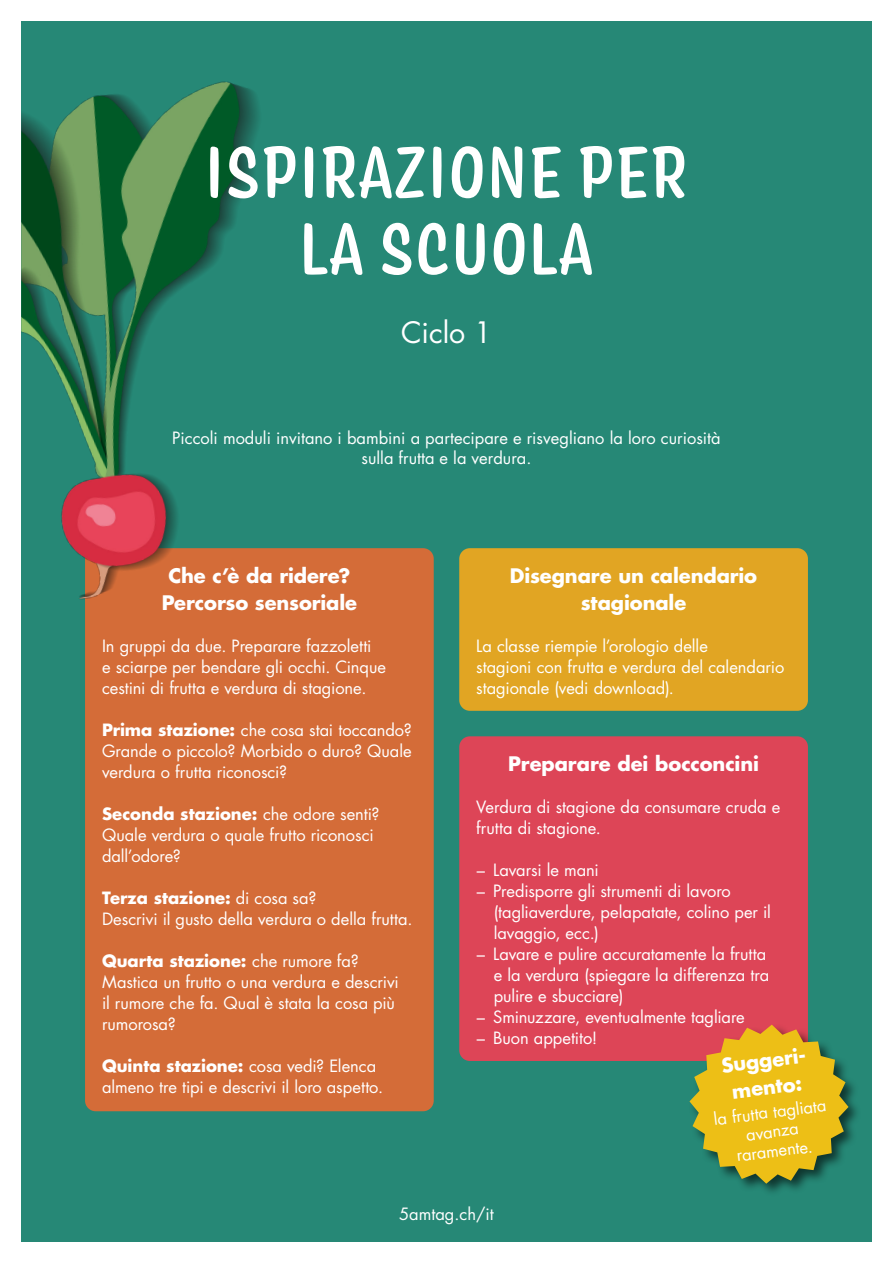
<style>
.page{position:relative;width:893px;height:1263px;background:#fff}
.page>*{position:absolute;margin:0;border:0;box-sizing:border-box;transform-origin:0 0}
.t1{font:500 76.5px/76.5px "Coniferous";color:#fff;text-align:center}
.t2{font:28.65px "Futura Std";color:#fff}
.t3{font:700 19.5px/27px "Futura Std";letter-spacing:-.005em;color:#fff;text-align:center}
.t4{font:16.5px/21px "Futura Std";color:#fff}
.s1{font-weight:700}
</style>
<div class="page">
<div style="left:21px;top:21px;width:851px;height:1221px;background:#268876"></div>
<div style="left:459px;top:736px;width:349px;height:325px;background:#dd4557;border-radius:11px"></div>
<div style="left:85px;top:548px;width:349px;height:563px;background:#d46c38;border-radius:11px"></div>
<div style="left:459px;top:548px;width:349px;height:163px;background:#e1a523;border-radius:11px"></div>
<img style="left:21px;top:81px;width:404px;height:519px">
<div style="left:688px;top:1023px;width:175px;height:174px;background:#000;opacity:.6"></div>
<svg style="left:689px;top:1025px;width:159px;height:159px"></svg>
<h1 class="t1" style="left:204px;top:131px;width:487px">ISPIRAZIONE PER<br>LA SCUOLA</h1>
<h2 class="t2" style="left:401px;top:314px;width:92px">Ciclo 1</h2>
<p class="t4" style="left:172px;top:428px;width:550px;line-height:19.8px;text-align:center">Piccoli moduli invitano i bambini a partecipare e risvegliano la loro curiosità sulla frutta e la verdura.</p>
<p class="t3" style="left:162px;top:562px;width:197px">Che c’è da ridere?<br>Percorso sensoriale</p>
<p class="t4" style="left:102px;top:635px;width:285px">In gruppi da due. Preparare fazzoletti<br>e sciarpe per bendare gli occhi. Cinque cestini di frutta e verdura di stagione.</p>
<p class="t4" style="left:102px;top:719px;width:311px;text-align:justify"><span class="s1">Prima stazione:</span> che cosa stai toccando?<br>Grande o piccolo? Morbido o duro? Quale verdura o frutta riconosci?</p>
<p class="t4" style="left:102px;top:803px;width:279px"><span class="s1">Seconda stazione:</span> che odore senti?<br>Quale verdura o quale frutto riconosci dall’odore?</p>
<p class="t4" style="left:102px;top:887px;width:312px"><span class="s1">Terza stazione:</span> di cosa sa?<br>Descrivi il gusto della verdura o della frutta.</p>
<p class="t4" style="left:102px;top:950px;width:298px"><span class="s1">Quarta stazione:</span> che rumore fa?<br>Mastica un frutto o una verdura e descrivi il rumore che fa. Qual è stata la cosa più rumorosa?</p>
<p class="t4" style="left:102px;top:1055px;width:283px"><span class="s1">Quinta stazione:</span> cosa vedi? Elenca almeno tre tipi e descrivi il loro aspetto.</p>
<p class="t3" style="left:510px;top:562px;width:249px">Disegnare un calendario stagionale</p>
<p class="t4" style="left:476px;top:635px;width:310px">La classe riempie l’orologio delle<br>stagioni con frutta e verdura del calendario stagionale (vedi download).</p>
<p class="t3" style="left:508px;top:750px;width:252px">Preparare dei bocconcini</p>
<p class="t4" style="left:476px;top:796px;width:306px">Verdura di stagione da consumare cruda e frutta di stagione.</p>
<p class="t4" style="left:477px;top:859px;width:124px">– Lavarsi le mani</p>
<p class="t4" style="left:494px;top:880px;width:279px;text-indent:-17px">– Predisporre gli strumenti di lavoro (tagliaverdure, pelapatate, colino per il lavaggio, ecc.)</p>
<p class="t4" style="left:494px;top:943px;width:277px;text-indent:-17px">– Lavare e pulire accuratamente la frutta e la verdura (spiegare la differenza tra pulire e sbucciare)</p>
<p class="t4" style="left:477px;top:1006px;width:270px">– Sminuzzare, eventualmente tagliare</p>
<p class="t4" style="left:477px;top:1027px;width:122px">– Buon appetito!</p>
<p class="t3" style="left:720px;top:1052px;width:89px;rotate:-7deg">Suggeri&shy;mento:</p>
<p class="t4" style="left:712px;top:1109px;width:115px;line-height:19.5px;text-align:center;rotate:-7deg">la frutta tagliata avanza raramente.</p>
<p class="t4" style="left:399px;top:1203px;width:96px">5amtag.ch/it</p>
</div>
